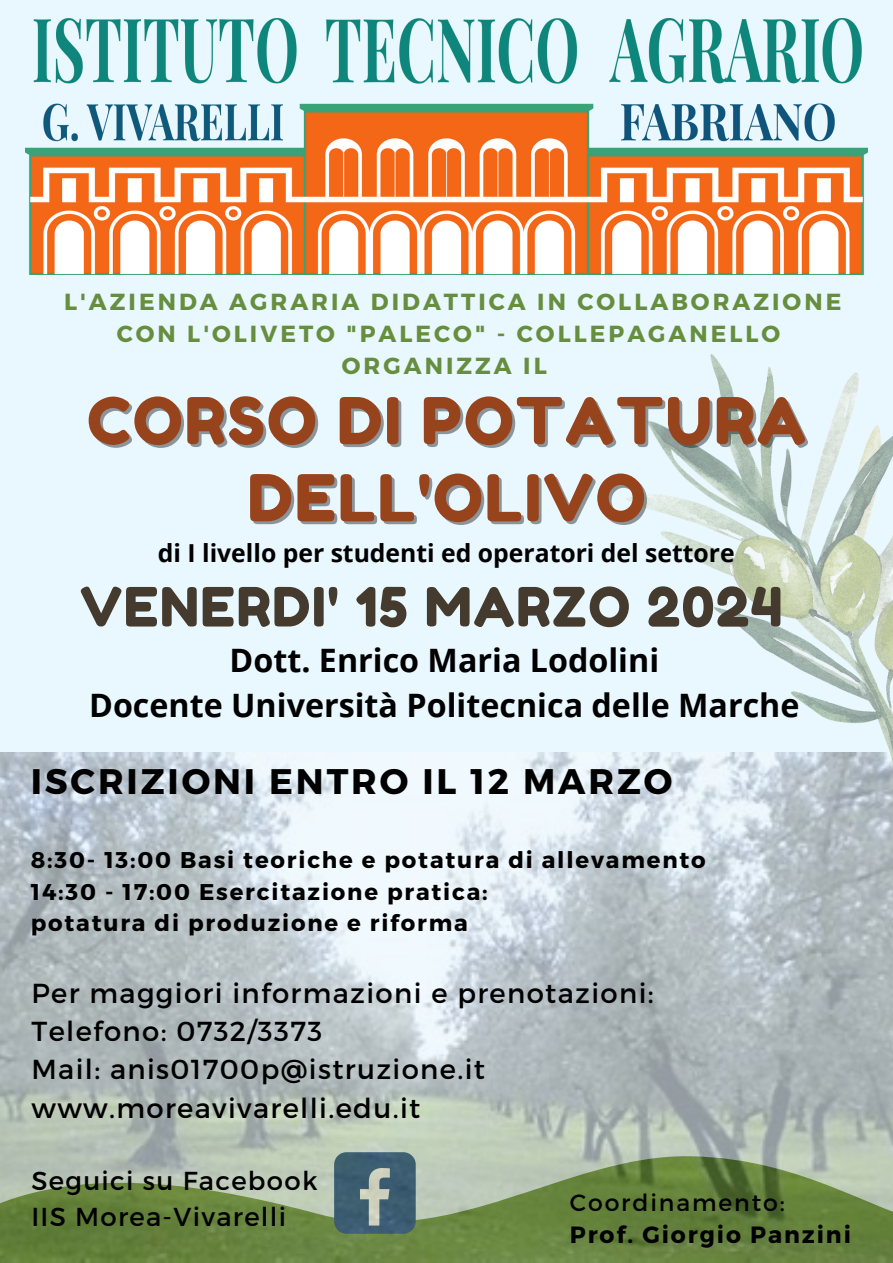
<style>
.page{position:relative;width:893px;height:1263px;background:#e9f7ff}
.page>*{position:absolute;margin:0;border:0;box-sizing:border-box;transform-origin:0 0}
.t1{font:64.5px "Fredoka One";letter-spacing:.03em;color:#97431c}
.t2{font:54px "Fredoka One";letter-spacing:.03em;color:#443b2e}
.t3{font:700 35.55px "Montserrat";letter-spacing:.08em;color:#000}
.t4{font:700 32.25px/45px "Open Sans";color:#000;text-align:center}
.t5{font:27.45px/38.2px "Montserrat";letter-spacing:.05em;color:#000}
.t6{font:25.95px/36px "Montserrat";letter-spacing:.05em;color:#000}
.t7{font:700 24.75px "Open Sans";color:#000}
.t8{font:700 23.55px "Montserrat";letter-spacing:.08em;color:#000}
.t9{font:23.55px "Montserrat";letter-spacing:.08em;color:#000}
.t10{font:700 23.25px/32.1px "Montserrat";letter-spacing:.13em;color:#668e3e;text-align:center}
.t11{font:700 22.8px "Montserrat";letter-spacing:.08em;color:#000}
</style>
<div class="page">
<img style="left:0;top:752px;width:893px;height:511px">
<img style="left:625px;top:355px;width:268px;height:453px">
<img style="left:25px;top:19px;width:843px;height:256px">
<h2 class="t10" style="left:64px;top:284px;width:779px">L'AZIENDA AGRARIA DIDATTICA IN COLLABORAZIONE<br>CON L'OLIVETO "PALECO" - COLLEPAGANELLO</h2>
<h4 class="t10" style="left:342px;top:348px;width:206px">ORGANIZZA IL</h4>
<h3 class="t1" style="left:87px;top:381px;width:720px">CORSO DI POTATURA</h3>
<p class="t1" style="left:247px;top:458px;width:400px">DELL'OLIVO</p>
<p class="t7" style="left:158px;top:535px;width:578px">di I livello per studenti ed operatori del settore</p>
<p class="t2" style="left:80px;top:574px;width:704px">VENERDI' 15 MARZO 2024</p>
<p class="t4" style="left:89px;top:637px;width:712px">Dott. Enrico Maria Lodolini<br>Docente Università Politecnica delle Marche</p>
<p class="t3" style="left:31px;top:759px;width:643px">ISCRIZIONI ENTRO IL 12 MARZO</p>
<p class="t11" style="left:31px;top:845px;width:676px">8:30- 13:00 Basi teoriche e potatura di allevamento</p>
<p class="t11" style="left:31px;top:877px;width:458px">14:30 - 17:00 Esercitazione pratica:</p>
<p class="t11" style="left:31px;top:908px;width:438px">potatura di produzione e riforma</p>
<h1 class="t5" style="left:31px;top:972px;width:624px">Per maggiori informazioni e prenotazioni:<br>Telefono: 0732/3373<br>Mail: anis01700p@istruzione.it www.moreavivarelli.edu.it</h1>
<h5 class="t6" style="left:31px;top:1161px;width:287px">Seguici su Facebook<br>IIS Morea-Vivarelli</h5>
<h6 class="t9" style="left:570px;top:1187px;width:216px">Coordinamento:</h6>
<h6 class="t8" style="left:570px;top:1219px;width:283px">Prof. Giorgio Panzini</h6>
</div>
